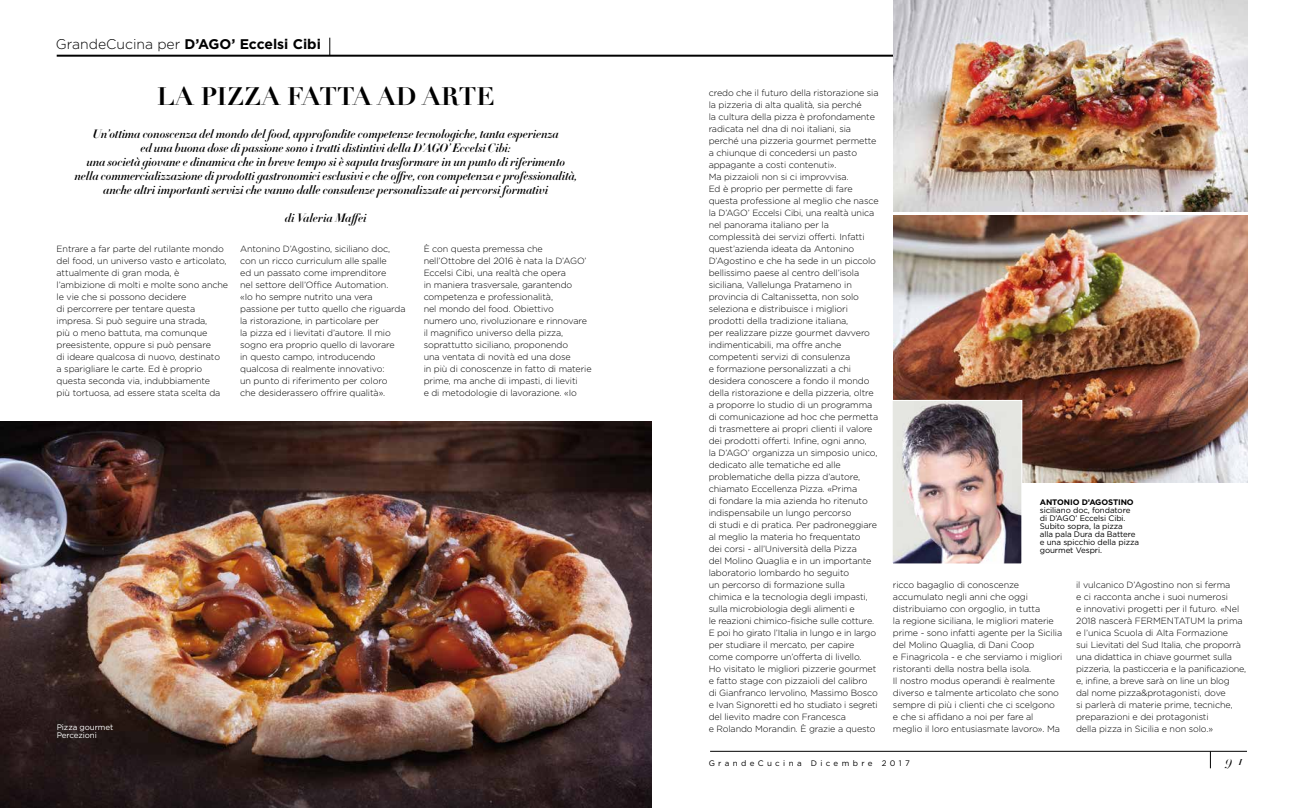
<style>
.page{position:relative;width:1304px;height:808px;background:#fff}
.page>*{position:absolute;margin:0;border:0;box-sizing:border-box;transform-origin:0 0}
.t1{font:700 25px "Didot LT Std";color:#000}
.t2{font:700 14px "Gotham";color:#000}
.t3{font:italic 300 14px "HTF Didot L96";color:#000}
.t4{font:italic 700 12px/14px "HTF Didot B24";letter-spacing:-.01em;color:#000;text-align:center}
.t5{font:300 9px/12px "Gotham";letter-spacing:-.01em;color:#000}
.t6{font:8px/8px "Gotham";letter-spacing:-.01em;color:#000}
.t7{font:8px "Gotham";letter-spacing:.42em;color:#000}
.t8{font:8px "Gotham";letter-spacing:-.01em;color:#fff}
.t9{font:700 8px "Gotham";letter-spacing:-.01em;color:#000}
.s1{font-weight:300}
</style>
<div class="page">
<img style="left:0;top:421px;width:652px;height:387px">
<svg style="left:330px;top:38px;width:1px;height:17px"></svg>
<hr style="left:57px;top:55px;width:1190px;height:2px;background:#000">
<hr style="left:710px;top:751px;width:537px;height:1px;background:#000">
<svg style="left:1210px;top:751px;width:1px;height:17px"></svg>
<img style="left:893px;top:215px;width:354px;height:267px">
<img style="left:893px;top:0;width:354px;height:211px">
<img style="left:894px;top:402px;width:126px;height:160px">
<div style="left:892px;top:400px;width:130px;height:164px;border:1px solid #fff"></div>
<h2 class="t2" style="left:56px;top:36px;width:267px"><span class="s1">GrandeCucina per</span> D’AGO’ Eccelsi Cibi</h2>
<h1 class="t1" style="left:157px;top:81px;width:339px">LA PIZZA FATTA AD ARTE</h1>
<p class="t4" style="left:75px;top:126px;width:504px">Un’ottima conoscenza del mondo del food, approfondite competenze tecnologiche, tanta esperienza<br>ed una buona dose di passione sono i tratti distintivi della D’AGO’ Eccelsi Cibi:<br>una società giovane e dinamica che in breve tempo si è saputa trasformare in un punto di riferimento nella commercializzazione di prodotti gastronomici esclusivi e che offre, con competenza e professionalità, anche altri importanti servizi che vanno dalle consulenze personalizzate ai percorsi formativi</p>
<h3 class="t4" style="left:285px;top:210px;width:83px">di Valeria Maffei</h3>
<p class="t5" style="left:709px;top:87px;width:171px">credo che il futuro della ristorazione sia la pizzeria di alta qualità, sia perché<br>la cultura della pizza è profondamente radicata nel dna di noi italiani, sia perché una pizzeria gourmet permette a chiunque di concedersi un pasto appagante a costi contenuti».<br>Ma pizzaioli non si ci improvvisa.<br>Ed è proprio per permette di fare questa professione al meglio che nasce la D’AGO’ Eccelsi Cibi, una realtà unica nel panorama italiano per la complessità dei servizi offerti. Infatti quest’azienda ideata da Antonino D’Agostino e che ha sede in un piccolo bellissimo paese al centro dell’isola siciliana, Vallelunga Pratameno in provincia di Caltanissetta, non solo seleziona e distribuisce i migliori prodotti della tradizione italiana,<br>per realizzare pizze gourmet davvero indimenticabili, ma offre anche competenti servizi di consulenza<br>e formazione personalizzati a chi desidera conoscere a fondo il mondo della ristorazione e della pizzeria, oltre a proporre lo studio di un programma di comunicazione ad hoc che permetta di trasmettere ai propri clienti il valore dei prodotti offerti. Infine, ogni anno,<br>la D’AGO’ organizza un simposio unico, dedicato alle tematiche ed alle problematiche della pizza d’autore, chiamato Eccellenza Pizza. «Prima<br>di fondare la mia azienda ho ritenuto indispensabile un lungo percorso<br>di studi e di pratica. Per padroneggiare al meglio la materia ho frequentato<br>dei corsi - all’Università della Pizza<br>del Molino Quaglia e in un importante laboratorio lombardo ho seguito<br>un percorso di formazione sulla chimica e la tecnologia degli impasti, sulla microbiologia degli alimenti e<br>le reazioni chimico-fisiche sulle cotture.<br>E poi ho girato l’Italia in lungo e in largo per studiare il mercato, per capire come comporre un’offerta di livello.<br>Ho visitato le migliori pizzerie gourmet e fatto stage con pizzaioli del calibro<br>di Gianfranco Iervolino, Massimo Bosco e Ivan Signoretti ed ho studiato i segreti del lievito madre con Francesca<br>e Rolando Morandin. È grazie a questo</p>
<p class="t5" style="left:57px;top:243px;width:173px">Entrare a far parte del rutilante mondo del food, un universo vasto e articolato, attualmente di gran moda, è l’ambizione di molti e molte sono anche le vie che si possono decidere<br>di percorrere per tentare questa impresa. Si può seguire una strada,<br>più o meno battuta, ma comunque preesistente, oppure si può pensare<br>di ideare qualcosa di nuovo, destinato<br>a sparigliare le carte. Ed è proprio questa seconda via, indubbiamente<br>più tortuosa, ad essere stata scelta da</p>
<p class="t5" style="left:240px;top:243px;width:167px">Antonino D’Agostino, siciliano doc, con un ricco curriculum alle spalle<br>ed un passato come imprenditore<br>nel settore dell’Office Automation.<br>«Io ho sempre nutrito una vera passione per tutto quello che riguarda la ristorazione, in particolare per<br>la pizza ed i lievitati d’autore. Il mio sogno era proprio quello di lavorare<br>in questo campo, introducendo qualcosa di realmente innovativo:<br>un punto di riferimento per coloro<br>che desiderassero offrire qualità».</p>
<p class="t5" style="left:424px;top:243px;width:169px">È con questa premessa che nell’Ottobre del 2016 è nata la D’AGO’ Eccelsi Cibi, una realtà che opera<br>in maniera trasversale, garantendo competenza e professionalità,<br>nel mondo del food. Obiettivo<br>numero uno, rivoluzionare e rinnovare il magnifico universo della pizza, soprattutto siciliano, proponendo<br>una ventata di novità ed una dose<br>in più di conoscenze in fatto di materie prime, ma anche di impasti, di lieviti<br>e di metodologie di lavorazione. «Io</p>
<p class="t9" style="left:1040px;top:497px;width:95px">ANTONIO D’AGOSTINO</p>
<p class="t6" style="left:1040px;top:506px;width:101px">siciliano doc, fondatore di D’AGO’ Eccelsi Cibi.<br>Subito sopra, la pizza<br>alla pala Dura da Battere e una spicchio della pizza gourmet Vespri.</p>
<p class="t5" style="left:893px;top:579px;width:171px">ricco bagaglio di conoscenze accumulato negli anni che oggi distribuiamo con orgoglio, in tutta<br>la regione siciliana, le migliori materie prime - sono infatti agente per la Sicilia del Molino Quaglia, di Dani Coop<br>e Finagricola - e che serviamo i migliori ristoranti della nostra bella isola.<br>Il nostro modus operandi è realmente diverso e talmente articolato che sono sempre di più i clienti che ci scelgono<br>e che si affidano a noi per fare al meglio il loro entusiasmate lavoro». Ma</p>
<p class="t5" style="left:1076px;top:579px;width:172px">il vulcanico D’Agostino non si ferma<br>e ci racconta anche i suoi numerosi<br>e innovativi progetti per il futuro. «Nel 2018 nascerà FERMENTATUM la prima e l’unica Scuola di Alta Formazione<br>sui Lievitati del Sud Italia, che proporrà una didattica in chiave gourmet sulla pizzeria, la pasticceria e la panificazione, e, infine, a breve sarà on line un blog<br>dal nome pizza&amp;protagonisti, dove<br>si parlerà di materie prime, tecniche, preparazioni e dei protagonisti</p>
<p class="t8" style="left:57px;top:723px;width:58px">Pizza gourmet</p>
<p class="t5" style="left:1076px;top:722px;width:138px">della pizza in Sicilia e non solo.»</p>
<p class="t8" style="left:57px;top:731px;width:42px">Percezioni</p>
<p class="t7" style="left:709px;top:758px;width:203px">GrandeCucina Dicembre 2017</p>
<h2 class="t3" style="left:1226px;top:750px;width:19px">9 1</h2>
</div>
